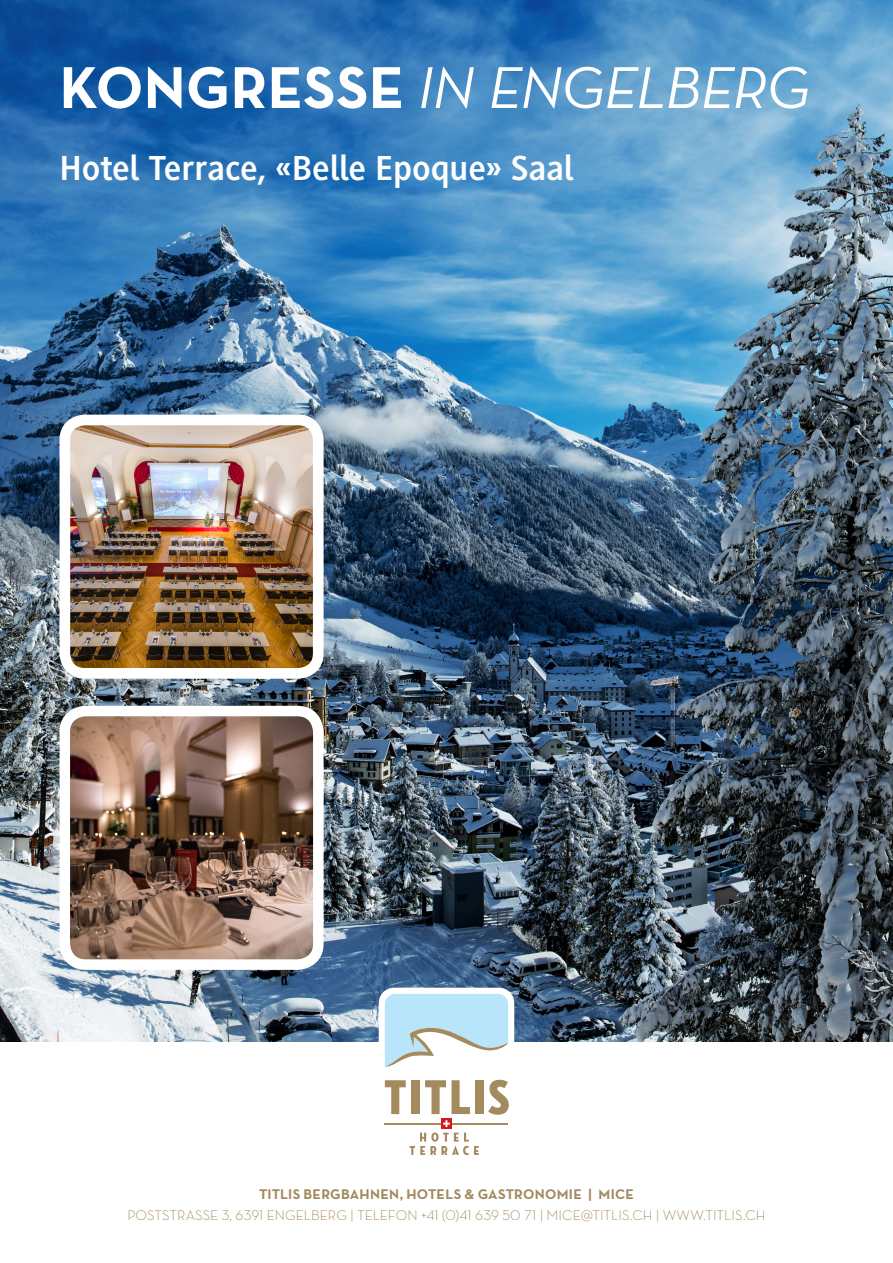
<style>
.page{position:relative;width:893px;height:1263px;background:#fff}
.page>*{position:absolute;margin:0;border:0;box-sizing:border-box;transform-origin:0 0}
.Dokumenttitel{font:italic 60px "Neutraface Text";letter-spacing:-.02em;color:#fff}
.Dokumenttitel-2{font:700 36px "Generis Sans Pro";letter-spacing:-.005em;color:#fff}
.Untertitel_ohne_Stri{font:300 14.25px "Neutraface Text";color:#a38a5f}
.Untertitel_ohne_Stri-2{font:700 14.25px "Neutraface Text";letter-spacing:.02em;color:#a38a5f}
.s1{font-weight:700;font-style:normal}
</style>
<div class="page">
<img style="left:0;top:0;width:893px;height:1042px">
<div style="left:379px;top:988px;width:135px;height:175px;background:#fff;border-radius:15px"></div>
<hr style="left:385px;top:1123px;width:123px;height:1px;background:#a38a5f">
<svg style="left:385px;top:994px;width:123px;height:73px"></svg>
<svg style="left:385px;top:1080px;width:21px;height:34px"></svg>
<div style="left:411px;top:1080px;width:8px;height:34px;background:#a38a5f"></div>
<svg style="left:425px;top:1080px;width:21px;height:34px"></svg>
<svg style="left:452px;top:1080px;width:18px;height:34px"></svg>
<div style="left:475px;top:1080px;width:8px;height:34px;background:#a38a5f"></div>
<svg style="left:488px;top:1080px;width:21px;height:35px"></svg>
<div style="left:441px;top:1118px;width:11px;height:11px;background:#d7171f"></div>
<svg style="left:410px;top:1120px;width:69px;height:35px"></svg>
<img style="left:65px;top:420px;width:247px;height:247px">
<div style="left:60px;top:415px;width:264px;height:264px;border:11px solid #fff;border-radius:20px"></div>
<img style="left:65px;top:711px;width:253px;height:253px">
<div style="left:60px;top:706px;width:264px;height:264px;border:11px solid #fff;border-radius:21px"></div>
<p class="Dokumenttitel" style="left:60px;top:50px;width:752px"><span class="s1">KONGRESSE</span> IN ENGELBERG</p>
<p class="Dokumenttitel-2" style="left:60px;top:148px;width:516px">Hotel Terrace, «Belle Epoque» Saal</p>
<p class="Untertitel_ohne_Stri-2" style="left:259px;top:1185px;width:376px">TITLIS BERGBAHNEN, HOTELS &amp; GASTRONOMIE | MICE</p>
<p class="Untertitel_ohne_Stri" style="left:127px;top:1206px;width:640px">POSTSTRASSE 3, 6391 ENGELBERG | TELEFON +41 (0)41 639 50 71 | MICE@TITLIS.CH | WWW.TITLIS.CH</p>
</div>
